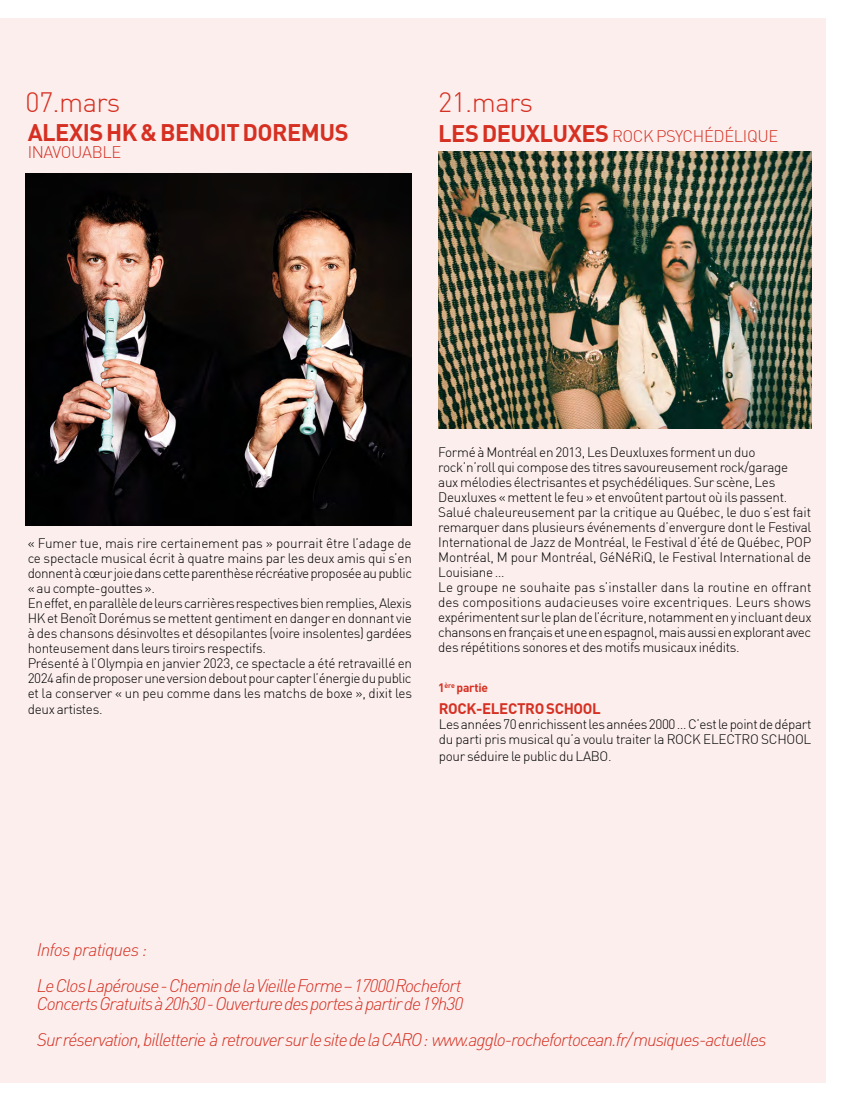
<style>
.page{position:relative;width:851px;height:1106px;background:#fff}
.page>*{position:absolute;margin:0;border:0;box-sizing:border-box;transform-origin:0 0}
.t1{font:300 27.45px "DIN";letter-spacing:-.025em;color:#d63022}
.t2{font:23.55px "DIN Bold";letter-spacing:-.02em;color:#d63022}
.t3{font:italic 300 18px/36px "DINOT";letter-spacing:-.05em;color:#d63022}
.t4{font:300 16.5px "DIN";letter-spacing:-.025em;color:#d63022}
.t5{font:15px "DIN Bold";letter-spacing:-.02em;color:#d63022}
.t6{font:300 13.5px/15px "DIN";letter-spacing:-.025em;color:#000}
.t7{font:12px "DIN Bold";letter-spacing:-.02em;color:#d63022}
.s1{font-family:"DIN Bold";font-weight:400;font-size:23.55px}
</style>
<div class="page">
<div style="left:0;top:18px;width:825px;height:1064px;background:#fbeeed"></div>
<img style="left:26px;top:174px;width:386px;height:351px">
<img style="left:438px;top:151px;width:372px;height:278px">
<h1 class="t1" style="left:26px;top:85px;width:96px">07.mars</h1>
<h2 class="t2" style="left:28px;top:117px;width:322px">ALEXIS HK &amp; BENOIT DOREMUS</h2>
<p class="t4" style="left:28px;top:142px;width:95px">INAVOUABLE</p>
<h1 class="t1" style="left:438px;top:85px;width:96px">21.mars</h1>
<p class="t4" style="left:438px;top:126px;width:341px"><span class="s1">LES DEUXLUXES</span> ROCK PSYCHÉDÉLIQUE</p>
<p class="t6" style="left:28px;top:535px;width:386px">« Fumer tue, mais rire certainement pas » pourrait être l’adage de ce spectacle musical écrit à quatre mains par les deux amis qui s’en donnent à cœur joie dans cette parenthèse récréative proposée au public « au compte-gouttes ».<br>En effet, en parallèle de leurs carrières respectives bien remplies, Alexis HK et Benoît Dorémus se mettent gentiment en danger en donnant vie à des chansons désinvoltes et désopilantes (voire insolentes) gardées honteusement dans leurs tiroirs respectifs.<br>Présenté à l’Olympia en janvier 2023, ce spectacle a été retravaillé en 2024 afin de proposer une version debout pour capter l’énergie du public et la conserver « un peu comme dans les matchs de boxe », dixit les deux artistes.</p>
<p class="t6" style="left:438px;top:444px;width:375px">Formé à Montréal en 2013, Les Deuxluxes forment un duo rock’n’roll qui compose des titres savoureusement rock/garage aux mélodies électrisantes et psychédéliques. Sur scène, Les Deuxluxes « mettent le feu » et envoûtent partout où ils passent.<br>Salué chaleureusement par la critique au Québec, le duo s’est fait remarquer dans plusieurs événements d’envergure dont le Festival International de Jazz de Montréal, le Festival d’été de Québec, POP Montréal, M pour Montréal, GéNéRiQ, le Festival International de Louisiane …<br>Le groupe ne souhaite pas s’installer dans la routine en offrant des compositions audacieuses voire excentriques. Leurs shows expérimentent sur le plan de l’écriture, notamment en y incluant deux chansons en français et une en espagnol, mais aussi en explorant avec des répétitions sonores et des motifs musicaux inédits.</p>
<p class="t7" style="left:438px;top:680px;width:51px">1<sup>ère</sup> partie</p>
<p class="t5" style="left:438px;top:698px;width:164px">ROCK-ELECTRO SCHOOL</p>
<p class="t6" style="left:438px;top:716px;width:374px">Les années 70 enrichissent les années 2000 … C’est le point de départ du parti pris musical qu’a voulu traiter la ROCK ELECTRO SCHOOL</p>
<p class="t6" style="left:438px;top:748px;width:174px">pour séduire le public du LABO.</p>
<h3 class="t3" style="left:37px;top:931px;width:426px">Infos pratiques :<br>Le Clos Lapérouse - Chemin de la Vieille Forme – 17000 Rochefort</h3>
<h3 class="t3" style="left:37px;top:985px;width:731px">Concerts Gratuits à 20h30 - Ouverture des portes à partir de 19h30<br>Sur réservation, billetterie à retrouver sur le site de la CARO : www.agglo-rochefortocean.fr/ musiques-actuelles</h3>
</div>
